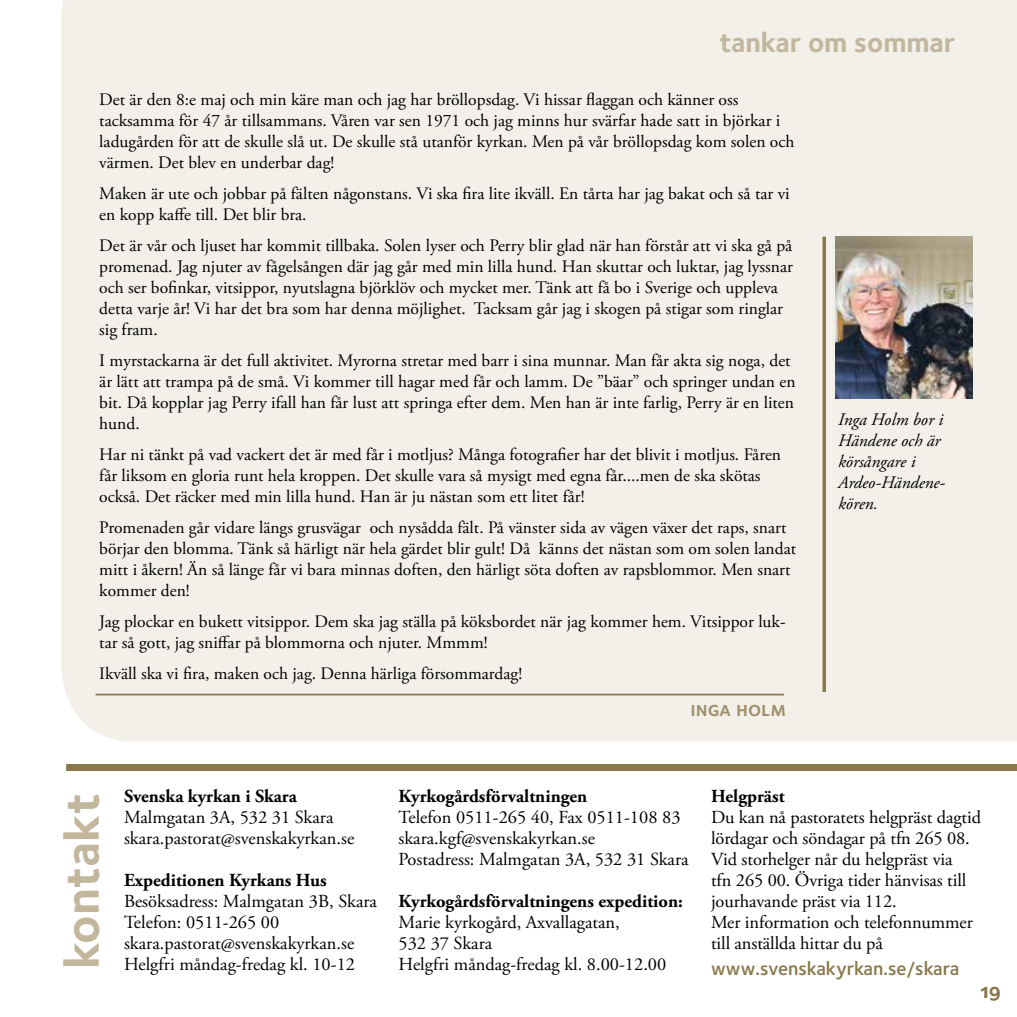
<style>
.page{position:relative;width:1017px;height:1017px;background:#fff}
.page>*{position:absolute;margin:0;border:0;box-sizing:border-box;transform-origin:0 0}
.t1{font:700 49px "Foundry Sterling";color:#c2b69d}
.t2{font:700 28px "Foundry Sterling";color:#c2b69d}
.t3{font:21px "Foundry Sterling Demi Expert";color:#9f906a}
.t4{font:21px "Foundry Sterling Bold Expert";color:#8a784c}
.t5{font:600 19.25px "Foundry Sterling";letter-spacing:-.005em;color:#8a784c}
.t6{font:18.38px/21px "Adobe Garamond Pro";letter-spacing:-.005em;color:#000}
.t7{font:700 18.38px "Adobe Garamond Pro";color:#000}
.t8{font:17.5px/21px "Adobe Garamond Pro";letter-spacing:-.01em;color:#000}
.t9{font:italic 17.5px/21px "Adobe Garamond Pro";color:#000}
</style>
<div class="page">
<div style="left:61px;top:0;width:956px;height:742px;background:#f3f0ea"></div>
<div style="left:66px;top:764px;width:951px;height:7px;background:#8a784c"></div>
<svg style="left:822px;top:237px;width:4px;height:455px;background:#97865f"></svg>
<hr style="left:95px;top:694px;width:689px;height:1px;background:#8a784c">
<img style="left:835px;top:237px;width:138px;height:162px">
<h2 class="t2" style="left:719px;top:23px;width:238px">tankar om sommar</h2>
<p class="t8" style="left:99px;top:90px;width:697px">Det är den 8:e maj och min käre man och jag har bröllopsdag. Vi hissar flaggan och känner oss tacksamma för 47 år tillsammans. Våren var sen 1971 och jag minns hur svärfar hade satt in björkar i ladugården för att de skulle slå ut. De skulle stå utanför kyrkan. Men på vår bröllopsdag kom solen och värmen. Det blev en underbar dag!</p>
<p class="t8" style="left:99px;top:184px;width:692px">Maken är ute och jobbar på fälten någonstans. Vi ska fira lite ikväll. En tårta har jag bakat och så tar vi en kopp kaffe till. Det blir bra.</p>
<p class="t8" style="left:99px;top:236px;width:695px">Det är vår och ljuset har kommit tillbaka. Solen lyser och Perry blir glad när han förstår att vi ska gå på promenad. Jag njuter av fågelsången där jag går med min lilla hund. Han skuttar och luktar, jag lyssnar och ser bofinkar, vitsippor, nyutslagna björklöv och mycket mer. Tänk att få bo i Sverige och uppleva detta varje år! Vi har det bra som har denna möjlighet. Tacksam går jag i skogen på stigar som ringlar sig fram.</p>
<p class="t8" style="left:99px;top:351px;width:698px">I myrstackarna är det full aktivitet. Myrorna stretar med barr i sina munnar. Man får akta sig noga, det är lätt att trampa på de små. Vi kommer till hagar med får och lamm. De ”bäar” och springer undan en bit. Då kopplar jag Perry ifall han får lust att springa efter dem. Men han är inte farlig, Perry är en liten hund.</p>
<p class="t8" style="left:99px;top:445px;width:683px">Har ni tänkt på vad vackert det är med får i motljus? Många fotografier har det blivit i motljus. Fåren får liksom en gloria runt hela kroppen. Det skulle vara så mysigt med egna får....men de ska skötas också. Det räcker med min lilla hund. Han är ju nästan som ett litet får!</p>
<p class="t8" style="left:99px;top:518px;width:698px">Promenaden går vidare längs grusvägar och nysådda fält. På vänster sida av vägen växer det raps, snart börjar den blomma. Tänk så härligt när hela gärdet blir gult! Då känns det nästan som om solen landat mitt i åkern! Än så länge får vi bara minnas doften, den härligt söta doften av rapsblommor. Men snart kommer den!</p>
<p class="t8" style="left:99px;top:611px;width:688px">Jag plockar en bukett vitsippor. Dem ska jag ställa på köksbordet när jag kommer hem. Vitsippor luk&shy;tar så gott, jag sniffar på blommorna och njuter. Mmmm!</p>
<p class="t8" style="left:99px;top:663px;width:424px">Ikväll ska vi fira, maken och jag. Denna härliga försommardag!</p>
<p class="t3" style="left:690px;top:694px;width:97px">inga holm</p>
<p class="t9" style="left:838px;top:409px;width:109px">Inga Holm bor i<br>Händene och är körsångare i<br>Ardeo-Händene&shy;kören.</p>
<h1 class="t1" style="left:48px;top:969px;width:177px;rotate:-90deg">kontakt</h1>
<p class="t7" style="left:124px;top:785px;width:174px">Svenska kyrkan i Skara</p>
<p class="t6" style="left:124px;top:807px;width:232px">Malmgatan 3A, 532 31 Skara skara.pastorat@svenskakyrkan.se</p>
<p class="t7" style="left:124px;top:869px;width:204px">Expeditionen Kyrkans Hus</p>
<p class="t6" style="left:124px;top:891px;width:255px">Besöksadress: Malmgatan 3B, Skara<br>Telefon: 0511-265 00 skara.pastorat@svenskakyrkan.se<br>Helgfri måndag-fredag kl. 10-12</p>
<p class="t7" style="left:399px;top:785px;width:190px">Kyrkogårdsförvaltningen</p>
<p class="t6" style="left:399px;top:807px;width:292px">Telefon 0511-265 40, Fax 0511-108 83 skara.kgf@svenskakyrkan.se<br>Postadress: Malmgatan 3A, 532 31 Skara</p>
<p class="t7" style="left:399px;top:890px;width:286px">Kyrkogårdsförvaltningens expedition:</p>
<p class="t6" style="left:399px;top:912px;width:269px">Marie kyrkogård, Axvallagatan,<br>532 37 Skara<br>Helgfri måndag-fredag kl. 8.00-12.00</p>
<p class="t7" style="left:711px;top:785px;width:75px">Helgpräst</p>
<p class="t6" style="left:711px;top:807px;width:271px">Du kan nå pastoratets helgpräst dagtid lördagar och söndagar på tfn 265 08.<br>Vid storhelger når du helgpräst via<br>tfn 265 00. Övriga tider hänvisas till jourhavande präst via 112.<br>Mer information och telefonnummer till anställda hittar du på</p>
<p class="t5" style="left:711px;top:955px;width:250px">www.svenskakyrkan.se/skara</p>
<p class="t4" style="left:980px;top:976px;width:22px">19</p>
</div>
